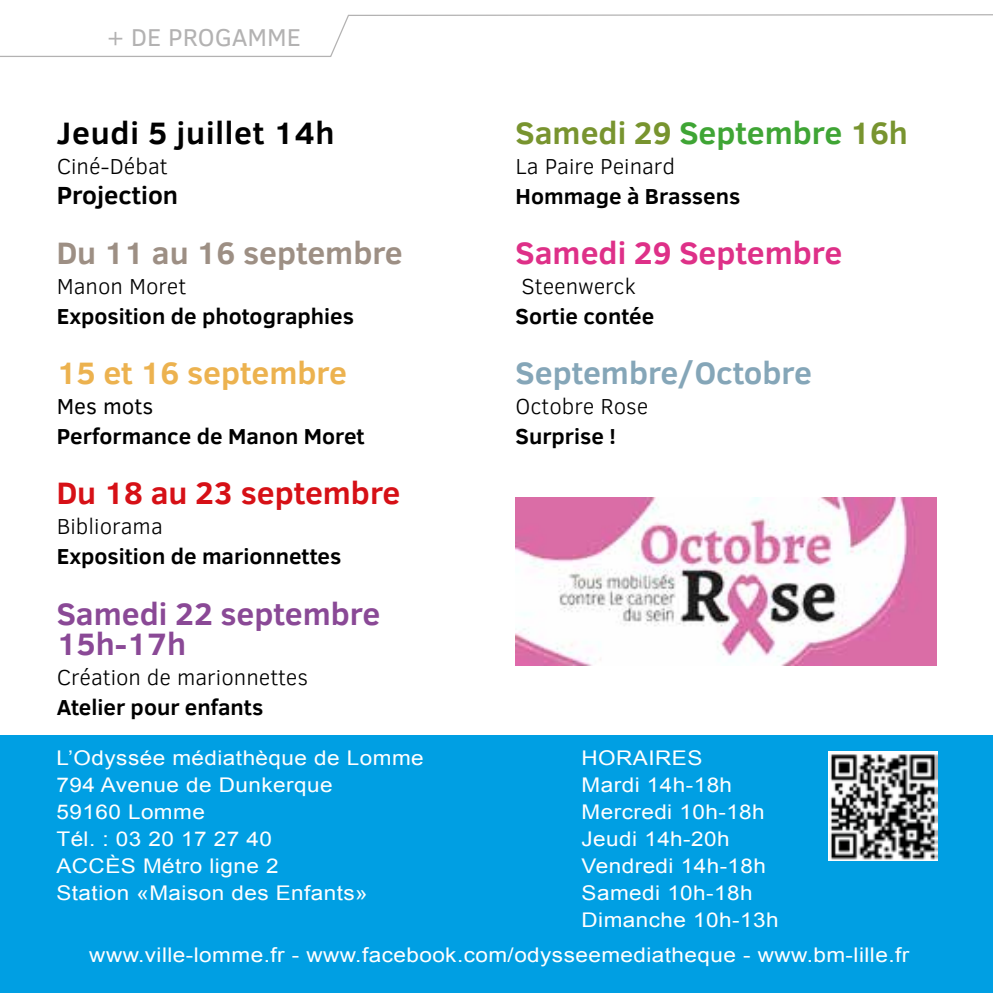
<style>
.page{position:relative;width:993px;height:993px;background:#fff}
.page>*{position:absolute;margin:0;border:0;box-sizing:border-box;transform-origin:0 0}
.t1{font:700 31.75px/30px "Clear Sans";color:#8a4996}
.t2{font:700 31.75px "Clear Sans";color:#78942f}
.t3{font:700 31.75px "Clear Sans";color:#9d8f84}
.t4{font:700 31.75px "Clear Sans";color:#d61016}
.t5{font:700 31.75px "Clear Sans";color:#de3088}
.t6{font:700 31.75px "Clear Sans";color:#85a6b8}
.t7{font:700 31.75px "Clear Sans";letter-spacing:.025em;color:#000}
.t8{font:700 31.75px "Clear Sans";color:#ecb24f}
.t9{font:700 25.5px "Clear Sans";color:#000}
.t10{font:25px "Clear Sans";color:#b3b2b2}
.t11{font:700 22.25px "Clear Sans";color:#000}
.t12{font:300 22.25px "Clear Sans";color:#000}
.t13{font:22.25px "Clear Sans";color:#000}
.t14{font:20.25px/27px "Arial";letter-spacing:.02em;color:#fff;scale:1.11 1}
.s1{color:#3fa535}
</style>
<div class="page">
<svg style="left:0;top:14px;width:992px;height:43px"></svg>
<div style="left:0;top:735px;width:992px;height:257px;background:#009fe3"></div>
<img style="left:828px;top:751px;width:108px;height:109px">
<img style="left:515px;top:497px;width:420px;height:168px">
<p class="t10" style="left:107px;top:21px;width:196px">+ DE PROGAMME</p>
<h1 class="t7" style="left:57px;top:110px;width:279px">Jeudi 5 juillet 14h</h1>
<p class="t12" style="left:57px;top:152px;width:112px">Ciné-Débat</p>
<p class="t9" style="left:57px;top:177px;width:123px">Projection</p>
<h1 class="t3" style="left:57px;top:230px;width:347px">Du 11 au 16 septembre</h1>
<p class="t12" style="left:57px;top:272px;width:131px">Manon Moret</p>
<p class="t11" style="left:57px;top:300px;width:299px">Exposition de photographies</p>
<h1 class="t8" style="left:57px;top:350px;width:291px">15 et 16 septembre</h1>
<p class="t13" style="left:57px;top:392px;width:98px">Mes mots</p>
<p class="t11" style="left:57px;top:420px;width:309px">Performance de Manon Moret</p>
<h1 class="t4" style="left:57px;top:470px;width:345px">Du 18 au 23 septembre</h1>
<p class="t12" style="left:57px;top:512px;width:108px">Bibliorama</p>
<p class="t11" style="left:57px;top:540px;width:286px">Exposition de marionnettes</p>
<h1 class="t1" style="left:57px;top:597px;width:325px">Samedi 22 septembre<br>15h-17h</h1>
<p class="t12" style="left:57px;top:662px;width:253px">Création de marionnettes</p>
<p class="t11" style="left:57px;top:690px;width:208px">Atelier pour enfants</p>
<h1 class="t2" style="left:515px;top:110px;width:394px">Samedi 29 <span class="s1">Septembre</span> 16h</h1>
<p class="t12" style="left:515px;top:152px;width:161px">La Paire Peinard</p>
<p class="t11" style="left:515px;top:180px;width:226px">Hommage à Brassens</p>
<h1 class="t5" style="left:515px;top:230px;width:328px">Samedi 29 Septembre</h1>
<p class="t12" style="left:521px;top:272px;width:116px">Steenwerck</p>
<p class="t11" style="left:515px;top:300px;width:140px">Sortie contée</p>
<h1 class="t6" style="left:515px;top:350px;width:298px">Septembre/Octobre</h1>
<p class="t12" style="left:515px;top:392px;width:134px">Octobre Rose</p>
<p class="t11" style="left:515px;top:420px;width:102px">Surprise !</p>
<p class="t14" style="left:56px;top:744px;width:332px">L’Odyssée médiathèque de Lomme<br>794 Avenue de Dunkerque<br>59160 Lomme<br>Tél. : 03 20 17 27 40<br>ACCÈS Métro ligne 2<br>Station «Maison des Enfants»</p>
<p class="t14" style="left:581px;top:744px;width:179px">HORAIRES<br>Mardi 14h-18h<br>Mercredi 10h-18h<br>Jeudi 14h-20h<br>Vendredi 14h-18h<br>Samedi 10h-18h<br>Dimanche 10h-13h</p>
<p class="t14" style="left:89px;top:940px;width:740px">www.ville-lomme.fr - www.facebook.com/odysseemediatheque - www.bm-lille.fr</p>
</div>
